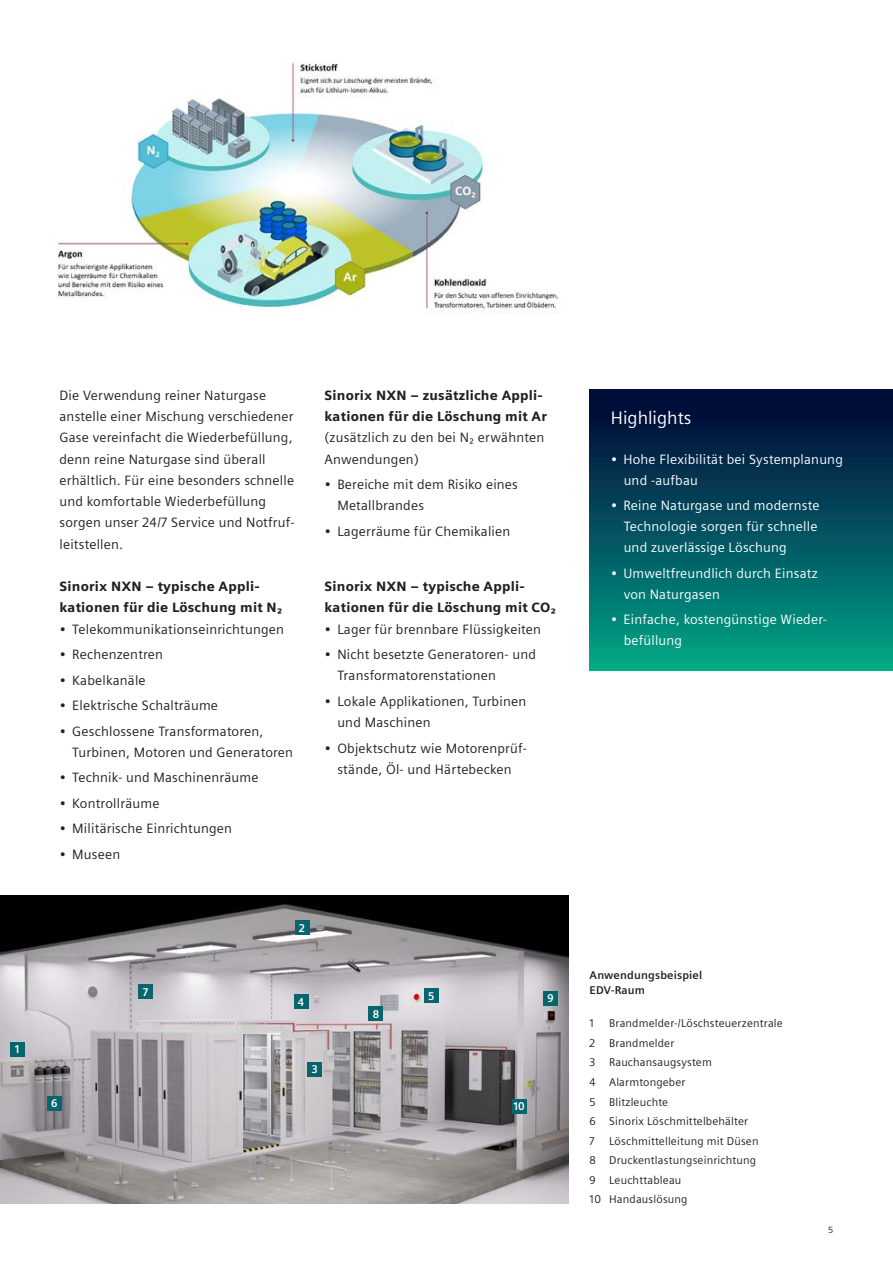
<style>
.page{position:relative;width:893px;height:1263px;background:#fff}
.page>*{position:absolute;margin:0;border:0;box-sizing:border-box;transform-origin:0 0}
.t1{font:18px "Siemens Sans";color:#fff}
.t2{font:13.5px/21.3px "Siemens Sans";letter-spacing:.015em;color:#231f20}
.t3{font:13.5px/21px "Siemens Sans";letter-spacing:.015em;color:#fff}
.t4{font:900 13.5px/21.3px "Siemens Sans";letter-spacing:.015em;color:#231f20}
.t5{font:11.25px/19.5px "Siemens Sans";letter-spacing:.015em;color:#231f20}
.t6{font:700 11.25px/14.2px "Siemens Sans";letter-spacing:.015em;color:#231f20}
.t7{font:700 11.25px "Siemens Sans";color:#fff}
.t8{font:9px "Siemens Sans Global";color:#231f20}
</style>
<div class="page">
<div style="left:590px;top:389px;width:303px;height:281px;background:linear-gradient(to bottom,#020135,#02a588)"></div>
<img style="left:57px;top:62px;width:502px;height:250px">
<img style="left:0;top:895px;width:568px;height:308px">
<div style="left:10px;top:1042px;width:15px;height:15px;background:#07656d"></div>
<div style="left:295px;top:920px;width:15px;height:15px;background:#07656d"></div>
<div style="left:307px;top:1062px;width:15px;height:15px;background:#07656d"></div>
<div style="left:294px;top:994px;width:14px;height:15px;background:#07656d"></div>
<div style="left:424px;top:988px;width:15px;height:15px;background:#07656d"></div>
<div style="left:47px;top:1096px;width:15px;height:15px;background:#07656d"></div>
<div style="left:138px;top:984px;width:15px;height:15px;background:#07656d"></div>
<div style="left:369px;top:1006px;width:14px;height:15px;background:#07656d"></div>
<div style="left:543px;top:991px;width:15px;height:15px;background:#07656d"></div>
<div style="left:512px;top:1099px;width:15px;height:15px;background:#07656d"></div>
<p class="t7" style="left:15px;top:1040px;width:7px">1</p>
<p class="t2" style="left:60px;top:383px;width:237px">Die Verwendung reiner Naturgase anstelle einer Mischung verschiedener Gase vereinfacht die Wiederbefüllung, denn reine Naturgase sind überall erhältlich. Für eine besonders schnelle und komfortable Wiederbefüllung sorgen unser 24/7 Service und Notfruf&shy;leitstellen.</p>
<p class="t4" style="left:60px;top:575px;width:224px">Sinorix NXN – typische Appli&shy;kationen für die Löschung mit N₂</p>
<p class="t2" style="left:60px;top:617px;width:226px">• Telekommunikationseinrichtungen</p>
<p class="t2" style="left:60px;top:643px;width:105px">• Rechenzentren</p>
<p class="t2" style="left:60px;top:668px;width:88px">• Kabelkanäle</p>
<p class="t2" style="left:60px;top:694px;width:160px">• Elektrische Schalträume</p>
<p class="t2" style="left:72px;top:719px;width:222px;text-indent:-13px">• Geschlossene Transformatoren,<br>Turbinen, Motoren und Generatoren</p>
<p class="t2" style="left:60px;top:766px;width:201px">• Technik- und Maschinenräume</p>
<p class="t2" style="left:60px;top:792px;width:101px">• Kontrollräume</p>
<p class="t2" style="left:60px;top:817px;width:174px">• Militärische Einrichtungen</p>
<p class="t2" style="left:60px;top:843px;width:62px">• Museen</p>
<p class="t4" style="left:325px;top:384px;width:224px">Sinorix NXN – zusätzliche Appli&shy;kationen für die Löschung mit Ar</p>
<p class="t2" style="left:325px;top:426px;width:221px">(zusätzlich zu den bei N₂ erwähnten<br>Anwendungen)</p>
<p class="t2" style="left:337px;top:473px;width:182px;text-indent:-13px">• Bereiche mit dem Risiko eines<br>Metallbrandes</p>
<p class="t2" style="left:325px;top:520px;width:187px">• Lagerräume für Chemikalien</p>
<p class="t4" style="left:325px;top:575px;width:233px">Sinorix NXN – typische Appli&shy;kationen für die Löschung mit CO₂</p>
<p class="t2" style="left:325px;top:617px;width:218px">• Lager für brennbare Flüssigkeiten</p>
<p class="t2" style="left:337px;top:643px;width:200px;text-indent:-13px">• Nicht besetzte Generatoren- und<br>Transformatorenstationen</p>
<p class="t2" style="left:337px;top:690px;width:190px;text-indent:-13px">• Lokale Applikationen, Turbinen und Maschinen</p>
<p class="t2" style="left:325px;top:736px;width:203px;text-align:center">• Objektschutz wie Motorenprüf&shy;stände, Öl- und Härtebecken</p>
<p class="t7" style="left:143px;top:983px;width:7px">7</p>
<p class="t7" style="left:299px;top:919px;width:7px">2</p>
<p class="t7" style="left:298px;top:993px;width:8px">4</p>
<p class="t7" style="left:373px;top:1005px;width:8px">8</p>
<p class="t7" style="left:428px;top:987px;width:8px">5</p>
<p class="t7" style="left:547px;top:990px;width:8px">9</p>
<p class="t7" style="left:51px;top:1094px;width:8px">6</p>
<p class="t7" style="left:312px;top:1061px;width:8px">3</p>
<p class="t7" style="left:513px;top:1098px;width:13px">10</p>
<h1 class="t1" style="left:611px;top:404px;width:82px">Highlights</h1>
<p class="t3" style="left:624px;top:448px;width:221px;text-indent:-13px">• Hohe Flexibilität bei Systemplanung und -aufbau</p>
<p class="t3" style="left:624px;top:494px;width:197px;text-indent:-13px">• Reine Naturgase und modernste<br>Technologie sorgen für schnelle und zuverlässige Löschung</p>
<p class="t3" style="left:624px;top:561px;width:196px;text-indent:-13px">• Umweltfreundlich durch Einsatz von Naturgasen</p>
<p class="t3" style="left:624px;top:608px;width:204px;text-indent:-13px">• Einfache, kostengünstige Wieder&shy;befüllung</p>
<p class="t6" style="left:590px;top:968px;width:114px">Anwendungsbeispiel<br>EDV-Raum</p>
<p class="t5" style="left:590px;top:1013px;width:6px">1</p>
<p class="t5" style="left:590px;top:1013px;width:195px;text-indent:19px">Brandmelder-/Löschsteuerzentrale<br>2 Brandmelder<br>3 Rauchansaugsystem<br>4 Alarmtongeber<br>5 Blitzleuchte<br>6 Sinorix Löschmittelbehälter<br>7</p>
<p class="t5" style="left:590px;top:1130px;width:170px;text-indent:19px">Löschmittelleitung mit Düsen<br>8 Druckentlastungseinrichtung<br>9 Leuchttableau<br>10 Handauslösung</p>
<p class="t8" style="left:828px;top:1223px;width:7px">5</p>
</div>
